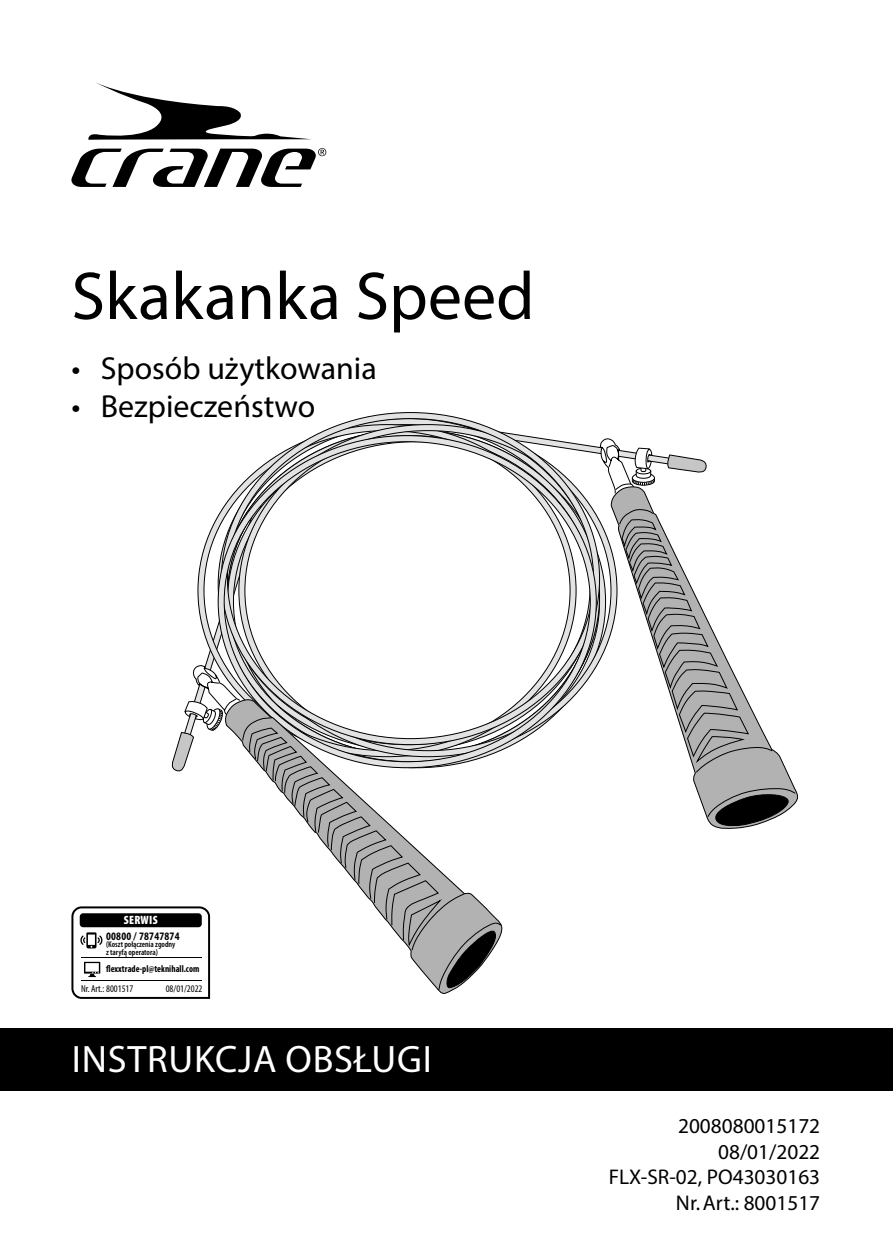
<style>
.page{position:relative;width:893px;height:1259px;background:#fff}
.page>*{position:absolute;margin:0;border:0;box-sizing:border-box;transform-origin:0 0}
.t1{font:68.1px "Myriad Pro";color:#000}
.t2{font:38.4px "Myriad Pro";letter-spacing:.02em;color:#fff}
.t3{font:31.8px "Myriad Pro";color:#000}
.t4{font:21.3px/25.5px "Myriad Pro";color:#000;text-align:right}
.t5{font:900 condensed 12px "Myriad Pro";letter-spacing:.02em;color:#fff}
.t6{font:700 condensed 11.4px "Myriad Pro";letter-spacing:.02em;color:#000}
.t7{font:condensed 10.2px "Myriad Pro";color:#000}
.t8{font:700 condensed 9.9px "Myriad Pro";letter-spacing:.005em;color:#000;scale:.94 1}
.t9{font:600 condensed 8.4px/7.2px "Myriad Pro";color:#000}
</style>
<div class="page">
<div style="left:0;top:1027px;width:893px;height:63px;background:#000"></div>
<svg style="left:71px;top:906px;width:139px;height:93px"></svg>
<div style="left:80px;top:913px;width:122px;height:14px;background:#000;border-radius:3px"></div>
<svg style="left:71px;top:148px;width:255px;height:39px"></svg>
<svg style="left:88px;top:83px;width:223px;height:57px"></svg>
<svg style="left:600px;top:521px;width:10px;height:140px"></svg>
<svg style="left:314px;top:412px;width:286px;height:254px"></svg>
<svg style="left:226px;top:435px;width:371px;height:315px"></svg>
<svg style="left:430px;top:421px;width:277px;height:73px"></svg>
<svg style="left:171px;top:503px;width:91px;height:269px"></svg>
<svg style="left:610px;top:486px;width:188px;height:343px"></svg>
<svg style="left:712px;top:792px;width:79px;height:35px;background:#505050"></svg>
<svg style="left:619px;top:508px;width:130px;height:254px"></svg>
<svg style="left:225px;top:698px;width:279px;height:296px"></svg>
<svg style="left:434px;top:916px;width:68px;height:74px"></svg>
<svg style="left:242px;top:716px;width:223px;height:235px"></svg>
<h1 class="t1" style="left:71px;top:254px;width:465px">Skakanka Speed</h1>
<h3 class="t3" style="left:71px;top:348px;width:307px">• Sposób użytkowania</h3>
<h3 class="t3" style="left:71px;top:387px;width:245px">• Bezpieczeństwo</h3>
<p class="t5" style="left:124px;top:913px;width:35px">SERWIS</p>
<p class="t6" style="left:106px;top:928px;width:75px">00800 / 78747874</p>
<p class="t9" style="left:106px;top:941px;width:71px">(Koszt połączenia zgodny z taryfą operatora)</p>
<p class="t7" style="left:81px;top:982px;width:54px">Nr. Art.: 8001517</p>
<p class="t7" style="left:166px;top:982px;width:38px">08/01/2022</p>
<p class="t8" style="left:106px;top:962px;width:101px">flexxtrade-pl@teknihall.com</p>
<h2 class="t2" style="left:72px;top:1035px;width:362px">INSTRUKCJA OBSŁUGI</h2>
<p class="t4" style="left:609px;top:1112px;width:213px">2008080015172<br>08/01/2022<br>FLX-SR-02, PO43030163<br>Nr.Art.: 8001517</p>
</div>
